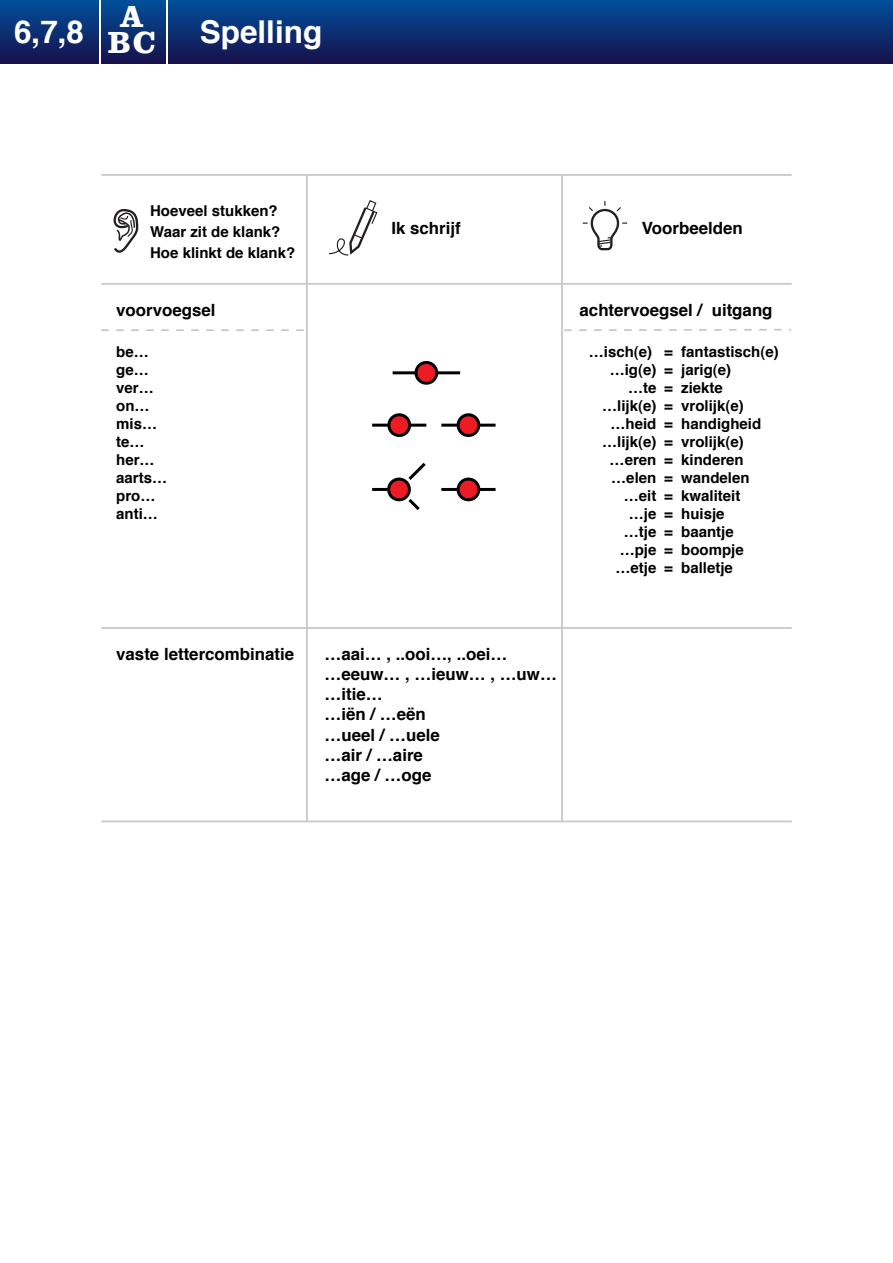
<style>
.page{position:relative;width:893px;height:1263px;background:#fff}
.page>*{position:absolute;margin:0;border:0;box-sizing:border-box;transform-origin:0 0}
.t1{font:700 31.5px "Helvetica";color:#fff}
.t2{font:700 31.35px "Clarendon BT";color:#fff}
.t3{font:700 16.8px/20.2px "Helvetica";color:#000}
.t4{font:700 15px/18px "Helvetica";color:#000}
</style>
<div class="page">
<div style="left:168px;top:0;width:725px;height:64px;background:linear-gradient(to bottom,#004f9b,#17114c)"></div>
<div style="left:0;top:0;width:98px;height:64px;background:linear-gradient(to bottom,#004f9b,#17114c)"></div>
<div style="left:101px;top:0;width:64px;height:64px;background:linear-gradient(to bottom,#004f9b,#17114c)"></div>
<hr style="left:101px;top:283px;width:691px;height:2px;background:#c8c8c8">
<hr style="left:101px;top:174px;width:691px;height:2px;background:#c8c8c8">
<hr style="left:306px;top:175px;width:2px;height:647px;background:#c8c8c8">
<hr style="left:561px;top:175px;width:2px;height:647px;background:#c8c8c8">
<svg style="left:583px;top:201px;width:44px;height:50px"></svg>
<svg style="left:113px;top:209px;width:26px;height:44px"></svg>
<svg style="left:329px;top:200px;width:49px;height:56px"></svg>
<svg style="left:101px;top:329px;width:203px;height:2px"></svg>
<svg style="left:564px;top:328px;width:228px;height:3px"></svg>
<hr style="left:101px;top:627px;width:691px;height:2px;background:#c8c8c8">
<hr style="left:101px;top:820px;width:691px;height:2px;background:#c8c8c8">
<hr style="left:393px;top:371px;width:67px;height:3px;background:#000">
<div style="left:416px;top:362px;width:21px;height:21px;background:#ed1c24;border-radius:50%"></div>
<div style="left:414px;top:361px;width:24px;height:24px;border:3px solid #000;border-radius:50%"></div>
<hr style="left:372px;top:424px;width:54px;height:3px;background:#000">
<div style="left:389px;top:415px;width:21px;height:20px;background:#ed1c24;border-radius:50%"></div>
<div style="left:387px;top:413px;width:24px;height:24px;border:3px solid #000;border-radius:50%"></div>
<hr style="left:372px;top:488px;width:17px;height:3px;background:#000">
<hr style="left:441px;top:424px;width:55px;height:3px;background:#000">
<div style="left:458px;top:415px;width:21px;height:20px;background:#ed1c24;border-radius:50%"></div>
<div style="left:457px;top:413px;width:23px;height:24px;border:3px solid #000;border-radius:50%"></div>
<hr style="left:441px;top:488px;width:55px;height:3px;background:#000">
<div style="left:458px;top:479px;width:21px;height:21px;background:#ed1c24;border-radius:50%"></div>
<div style="left:457px;top:478px;width:23px;height:23px;border:3px solid #000;border-radius:50%"></div>
<svg style="left:383px;top:462px;width:43px;height:48px"></svg>
<h2 class="t2" style="left:121px;top:-3px;width:24px">A</h2>
<h1 class="t1" style="left:14px;top:6px;width:143px">6,7,8 <sub>BC</sub></h1>
<h1 class="t1" style="left:200px;top:6px;width:124px">Spelling</h1>
<p class="t4" style="left:150px;top:200px;width:147px;line-height:21px">Hoeveel stukken?<br>Waar zit de klank?<br>Hoe klinkt de klank?</p>
<p class="t3" style="left:116px;top:300px;width:101px">voorvoegsel</p>
<p class="t4" style="left:116px;top:343px;width:52px">be… ge… ver… on… mis… te… her… aarts… pro… anti…</p>
<p class="t3" style="left:391px;top:218px;width:71px">Ik schrijf</p>
<p class="t3" style="left:642px;top:218px;width:102px">Voorbeelden</p>
<p class="t3" style="left:580px;top:300px;width:194px">achtervoegsel / uitgang</p>
<p class="t4" style="left:664px;top:343px;width:116px">= fantastisch(e) = jarig(e)<br>= ziekte<br>= vrolijk(e)<br>= handigheid<br>= vrolijk(e)<br>= kinderen<br>= wandelen<br>= kwaliteit<br>= huisje<br>= baantje<br>= boompje<br>= balletje</p>
<p class="t4" style="left:589px;top:343px;width:69px;text-align:right">…isch(e) …ig(e) …te …lijk(e) …heid …lijk(e) …eren …elen …eit<br>…je<br>…tje …pje …etje</p>
<p class="t3" style="left:116px;top:644px;width:179px">vaste lettercombinatie</p>
<p class="t3" style="left:325px;top:644px;width:234px">…aai… , ..ooi…, ..oei… …eeuw… , …ieuw… , …uw… …itie…<br>…iën / …eën<br>…ueel / …uele<br>…air / …aire<br>…age / …oge</p>
</div>
